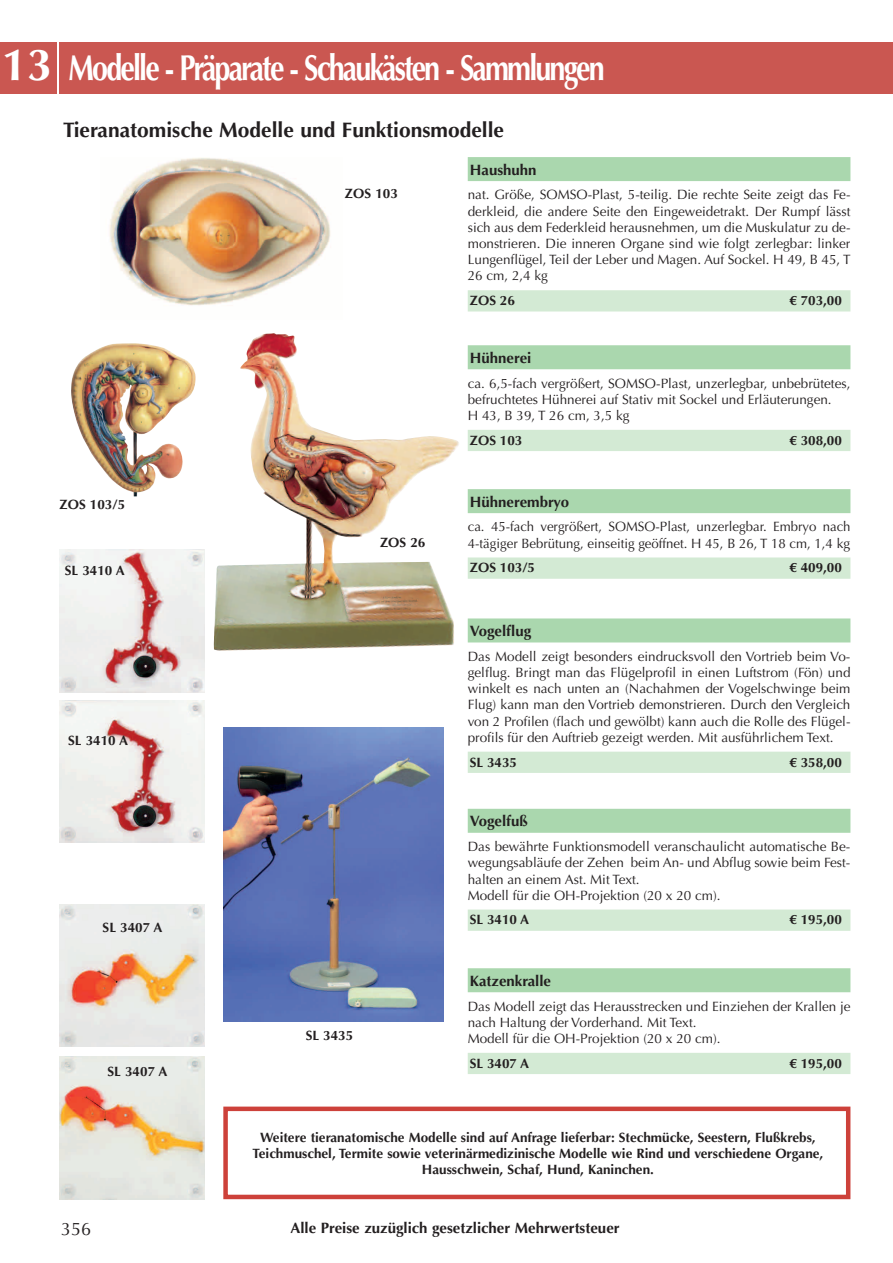
<style>
.page{position:relative;width:893px;height:1263px;background:#fff}
.page>*{position:absolute;margin:0;border:0;box-sizing:border-box;transform-origin:0 0}
.t1{font:700 36px "Optima LT Std";letter-spacing:-.065em;color:#fff;scale:.8 1}
.t2{font:700 21px "Optima LT Std";color:#231f20}
.t3{font:18px "Optima LT Std";color:#231f20}
.t4{font:700 15px "Optima LT Std";color:#231f20}
.t5{font:13.5px/16.2px "Optima LT Std";color:#231f20}
.t6{font:700 13.5px/16.2px "Optima LT Std";color:#231f20;text-align:center}
.s1{font-size:45px}
</style>
<div class="page">
<div style="left:60px;top:43px;width:833px;height:51px;background:#ca5751"></div>
<div style="left:0;top:43px;width:56px;height:51px;background:#ca5751"></div>
<img style="left:60px;top:550px;width:144px;height:142px">
<img style="left:214px;top:333px;width:245px;height:318px">
<div style="left:468px;top:618px;width:382px;height:24px;background:#aad7ae"></div>
<div style="left:468px;top:752px;width:382px;height:21px;background:#d3ead4"></div>
<div style="left:468px;top:809px;width:382px;height:24px;background:#aad7ae"></div>
<div style="left:468px;top:909px;width:382px;height:22px;background:#d3ead4"></div>
<div style="left:468px;top:968px;width:382px;height:24px;background:#aad7ae"></div>
<div style="left:468px;top:1053px;width:382px;height:21px;background:#d3ead4"></div>
<div style="left:468px;top:157px;width:382px;height:24px;background:#aad7ae"></div>
<div style="left:468px;top:290px;width:382px;height:21px;background:#d3ead4"></div>
<div style="left:468px;top:345px;width:382px;height:24px;background:#aad7ae"></div>
<div style="left:468px;top:430px;width:382px;height:21px;background:#d3ead4"></div>
<img style="left:109px;top:158px;width:222px;height:148px">
<img style="left:71px;top:343px;width:125px;height:153px">
<div style="left:468px;top:489px;width:382px;height:24px;background:#aad7ae"></div>
<div style="left:468px;top:557px;width:382px;height:22px;background:#d3ead4"></div>
<img style="left:60px;top:701px;width:144px;height:142px">
<img style="left:60px;top:904px;width:144px;height:142px">
<img style="left:60px;top:1057px;width:144px;height:142px">
<img style="left:223px;top:728px;width:221px;height:294px">
<div style="left:223px;top:1106px;width:627px;height:93px;border:4px solid #cd413a"></div>
<h1 class="t1" style="left:2px;top:47px;width:755px"><span class="s1">13</span> Modelle - Präparate - Schaukästen - Sammlungen</h1>
<h2 class="t2" style="left:63px;top:118px;width:442px">Tieranatomische Modelle und Funktionsmodelle</h2>
<p class="t4" style="left:470px;top:161px;width:68px">Haushuhn</p>
<p class="t5" style="left:468px;top:187px;width:384px;text-align:justify">nat. Größe, SOMSO-Plast, 5-teilig. Die rechte Seite zeigt das Fe&shy;derkleid, die andere Seite den Eingeweidetrakt. Der Rumpf lässt sich aus dem Federkleid herausnehmen, um die Muskulatur zu de&shy;monstrieren. Die inneren Organe sind wie folgt zerlegbar: linker Lungenflügel, Teil der Leber und Magen. Auf Sockel. H 49, B 45, T 26 cm, 2,4 kg</p>
<p class="t6" style="left:470px;top:293px;width:47px">ZOS 26</p>
<p class="t6" style="left:789px;top:293px;width:54px">€ 703,00</p>
<p class="t6" style="left:345px;top:185px;width:54px">ZOS 103</p>
<p class="t6" style="left:60px;top:497px;width:67px">ZOS 103/5</p>
<p class="t6" style="left:380px;top:534px;width:47px">ZOS 26</p>
<p class="t4" style="left:470px;top:349px;width:63px">Hühnerei</p>
<p class="t5" style="left:468px;top:375px;width:384px">ca. 6,5-fach vergrößert, SOMSO-Plast, unzerlegbar, unbebrütetes, befruchtetes Hühnerei auf Stativ mit Sockel und Erläuterungen.<br>H 43, B 39, T 26 cm, 3,5 kg</p>
<p class="t6" style="left:470px;top:432px;width:54px">ZOS 103</p>
<p class="t6" style="left:789px;top:432px;width:54px">€ 308,00</p>
<p class="t4" style="left:470px;top:493px;width:101px">Hühnerembryo</p>
<p class="t5" style="left:468px;top:519px;width:384px">ca. 45-fach vergrößert, SOMSO-Plast, unzerlegbar. Embryo nach<br>4-tägiger Bebrütung, einseitig geöffnet. H 45, B 26, T 18 cm, 1,4 kg</p>
<p class="t6" style="left:65px;top:562px;width:62px">SL 3410 A</p>
<p class="t6" style="left:470px;top:560px;width:67px">ZOS 103/5</p>
<p class="t6" style="left:789px;top:560px;width:54px">€ 409,00</p>
<p class="t6" style="left:68px;top:732px;width:62px">SL 3410 A</p>
<p class="t6" style="left:103px;top:919px;width:62px">SL 3407 A</p>
<p class="t6" style="left:108px;top:1064px;width:62px">SL 3407 A</p>
<p class="t4" style="left:470px;top:622px;width:63px">Vogelflug</p>
<p class="t5" style="left:468px;top:648px;width:384px;text-align:justify">Das Modell zeigt besonders eindrucksvoll den Vortrieb beim Vo&shy;gelflug. Bringt man das Flügelprofil in einen Luftstrom (Fön) und winkelt es nach unten an (Nachahmen der Vogelschwinge beim Flug) kann man den Vortrieb demonstrieren. Durch den Vergleich von 2 Profilen (flach und gewölbt) kann auch die Rolle des Flügel&shy;profils für den Auftrieb gezeigt werden. Mit ausführlichem Text.</p>
<p class="t6" style="left:470px;top:754px;width:49px">SL 3435</p>
<p class="t6" style="left:789px;top:754px;width:54px">€ 358,00</p>
<p class="t6" style="left:306px;top:1028px;width:49px">SL 3435</p>
<p class="t4" style="left:470px;top:812px;width:59px">Vogelfuß</p>
<p class="t5" style="left:468px;top:839px;width:384px">Das bewährte Funktionsmodell veranschaulicht automatische Be&shy;wegungsabläufe der Zehen beim An- und Abflug sowie beim Fest&shy;halten an einem Ast. Mit Text.<br>Modell für die OH-Projektion (20 x 20 cm).</p>
<p class="t6" style="left:470px;top:912px;width:61px">SL 3410 A</p>
<p class="t6" style="left:789px;top:912px;width:54px">€ 195,00</p>
<p class="t4" style="left:470px;top:972px;width:83px">Katzenkralle</p>
<p class="t5" style="left:468px;top:998px;width:384px">Das Modell zeigt das Herausstrecken und Einziehen der Krallen je nach Haltung der Vorderhand. Mit Text.<br>Modell für die OH-Projektion (20 x 20 cm).</p>
<p class="t6" style="left:470px;top:1055px;width:61px">SL 3407 A</p>
<p class="t6" style="left:789px;top:1055px;width:54px">€ 195,00</p>
<p class="t6" style="left:253px;top:1129px;width:572px">Weitere tieranatomische Modelle sind auf Anfrage lieferbar: Stechmücke, Seestern, Flußkrebs,<br>Teichmuschel, Termite sowie veterinärmedizinische Modelle wie Rind und verschiedene Organe,<br>Hausschwein, Schaf, Hund, Kaninchen.</p>
<h3 class="t3" style="left:61px;top:1218px;width:32px">356</h3>
<p class="t4" style="left:290px;top:1219px;width:331px">Alle Preise zuzüglich gesetzlicher Mehrwertsteuer</p>
</div>
